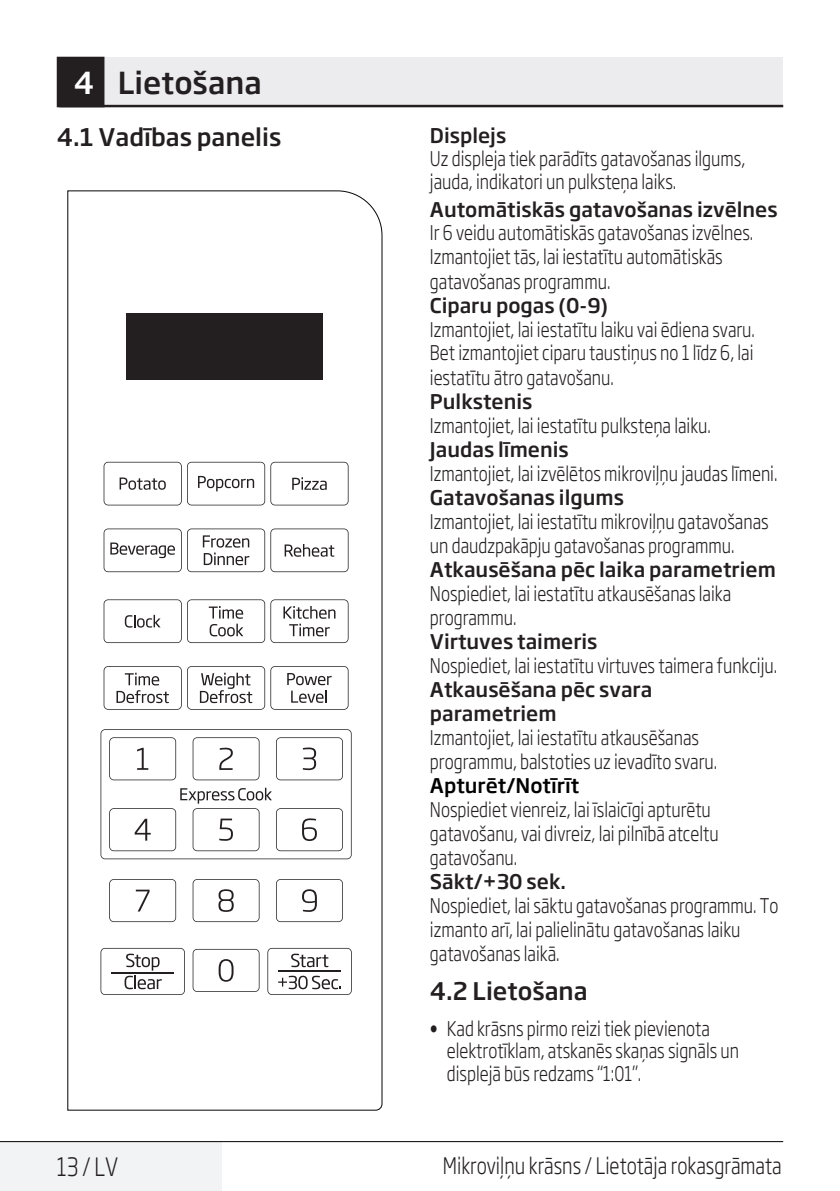
<style>
.page{position:relative;width:840px;height:1191px;background:#fff}
.page>*{position:absolute;margin:0;border:0;box-sizing:border-box;transform-origin:0 0}
.Unite_Baslik_Icerik{font:500 30px "Soho Gothic Pro";color:#231f20}
.t1{font:300 25px "Soho Gothic Pro";color:#231f20;scale:.8 1}
.Alt_Baslik_Icerik{font:500 24px "Soho Gothic Pro";color:#231f20}
.t2{font:300 22.4px "Soho Gothic Pro";color:#231f20;scale:.8 1}
.Alt_Baslik_Icerik-2{font:300 20px/24px "Soho Gothic Pro";color:#231f20;scale:.8 1}
.s1{color:#fff}
.s2{font-weight:500}
.s3{font-weight:500;color:#000}
.s4{font-family:"Helvetica Neue LT Pro";font-weight:700;font-stretch:condensed}
</style>
<div class="page">
<div style="left:59px;top:57px;width:723px;height:49px;background:#ececee"></div>
<hr style="left:59px;top:105px;width:723px;height:2px;background:#231f20">
<div style="left:58px;top:58px;width:45px;height:48px;background:#231f20"></div>
<div style="left:57px;top:57px;width:47px;height:50px;border:3px solid #231f20"></div>
<div style="left:0;top:1141px;width:221px;height:50px;background:#f2f3f4"></div>
<hr style="left:0;top:1141px;width:782px;height:1px;background:#000">
<svg style="left:67px;top:190px;width:315px;height:921px"></svg>
<div style="left:127px;top:313px;width:196px;height:66px;background:#231f20"></div>
<svg style="left:104px;top:462px;width:244px;height:43px"></svg>
<svg style="left:104px;top:528px;width:244px;height:44px"></svg>
<svg style="left:104px;top:599px;width:244px;height:44px"></svg>
<svg style="left:100px;top:729px;width:251px;height:130px"></svg>
<svg style="left:109px;top:879px;width:67px;height:43px"></svg>
<svg style="left:192px;top:879px;width:67px;height:43px"></svg>
<svg style="left:192px;top:949px;width:67px;height:43px"></svg>
<svg style="left:276px;top:879px;width:67px;height:43px"></svg>
<svg style="left:104px;top:666px;width:244px;height:43px"></svg>
<svg style="left:100px;top:948px;width:85px;height:47px"></svg>
<hr style="left:111px;top:972px;width:63px;height:1px;background:#231f20">
<svg style="left:267px;top:948px;width:84px;height:47px"></svg>
<hr style="left:278px;top:971px;width:62px;height:1px;background:#231f20">
<p class="Unite_Baslik_Icerik" style="left:74px;top:59px;width:189px"><span class="s1">4</span> Lietošana</p>
<p class="Alt_Baslik_Icerik" style="left:57px;top:119px;width:226px">4.1 Vadības panelis</p>
<p class="Alt_Baslik_Icerik-2" style="left:429px;top:123px;width:395px;line-height:23px"><span class="s2">Displejs<br></span>Uz displeja tiek parādīts gatavošanas ilgums, jauda, indikatori un pulksteņa laiks.</p>
<p class="Alt_Baslik_Icerik-2" style="left:429px;top:196px;width:437px"><span class="s2">Automātiskās gatavošanas izvēlnes </span>Ir 6 veidu automātiskās gatavošanas izvēlnes.<br>Izmantojiet tās, lai iestatītu automātiskās gatavošanas programmu.<br><span class="s2">Ciparu pogas (0-9)<br></span>Izmantojiet, lai iestatītu laiku vai ēdiena svaru.<br>Bet izmantojiet ciparu taustiņus no 1 līdz 6, lai iestatītu ātro gatavošanu.<br><span class="s2">Pulkstenis<br></span>Izmantojiet, lai iestatītu pulksteņa laiku.<br><span class="s2">Jaudas līmenis<br></span>Izmantojiet, lai izvēlētos mikroviļņu jaudas līmeni.<br><span class="s2">Gatavošanas ilgums<br></span>Izmantojiet, lai iestatītu mikroviļņu gatavošanas un daudzpakāpju gatavošanas programmu.<br><span class="s2">Atkausēšana pēc laika parametriem </span>Nospiediet, lai iestatītu atkausēšanas laika programmu.<br><span class="s2">Virtuves taimeris<br></span>Nospiediet, lai iestatītu virtuves taimera funkciju.<br><span class="s2">Atkausēšana pēc svara parametriem<br></span>Izmantojiet, lai iestatītu atkausēšanas programmu, balstoties uz ievadīto svaru.<br><span class="s3">Apturēt/Notīrīt<br></span>Nospiediet vienreiz, lai īslaicīgi apturētu gatavošanu, vai divreiz, lai pilnībā atceltu gatavošanu.<br><span class="s2">Sākt/+30 sek.<br></span>Nospiediet, lai sāktu gatavošanas programmu. To izmanto arī, lai palielinātu gatavošanas laiku gatavošanas laikā.</p>
<p class="Alt_Baslik_Icerik" style="left:429px;top:972px;width:159px">4.2 Lietošana</p>
<p class="Alt_Baslik_Icerik-2" style="left:446px;top:1016px;width:366px;line-height:22.2px;text-indent:-17px"><span class="s4">•</span> Kad krāsns pirmo reizi tiek pievienota elektrotīklam, atskanēs skaņas signāls un displejā būs redzams “1:01”.</p>
<p class="t1" style="left:57px;top:1147px;width:78px">13 / LV</p>
<p class="t2" style="left:442px;top:1148px;width:425px">Mikroviļņu krāsns / Lietotāja rokasgrāmata</p>
</div>
